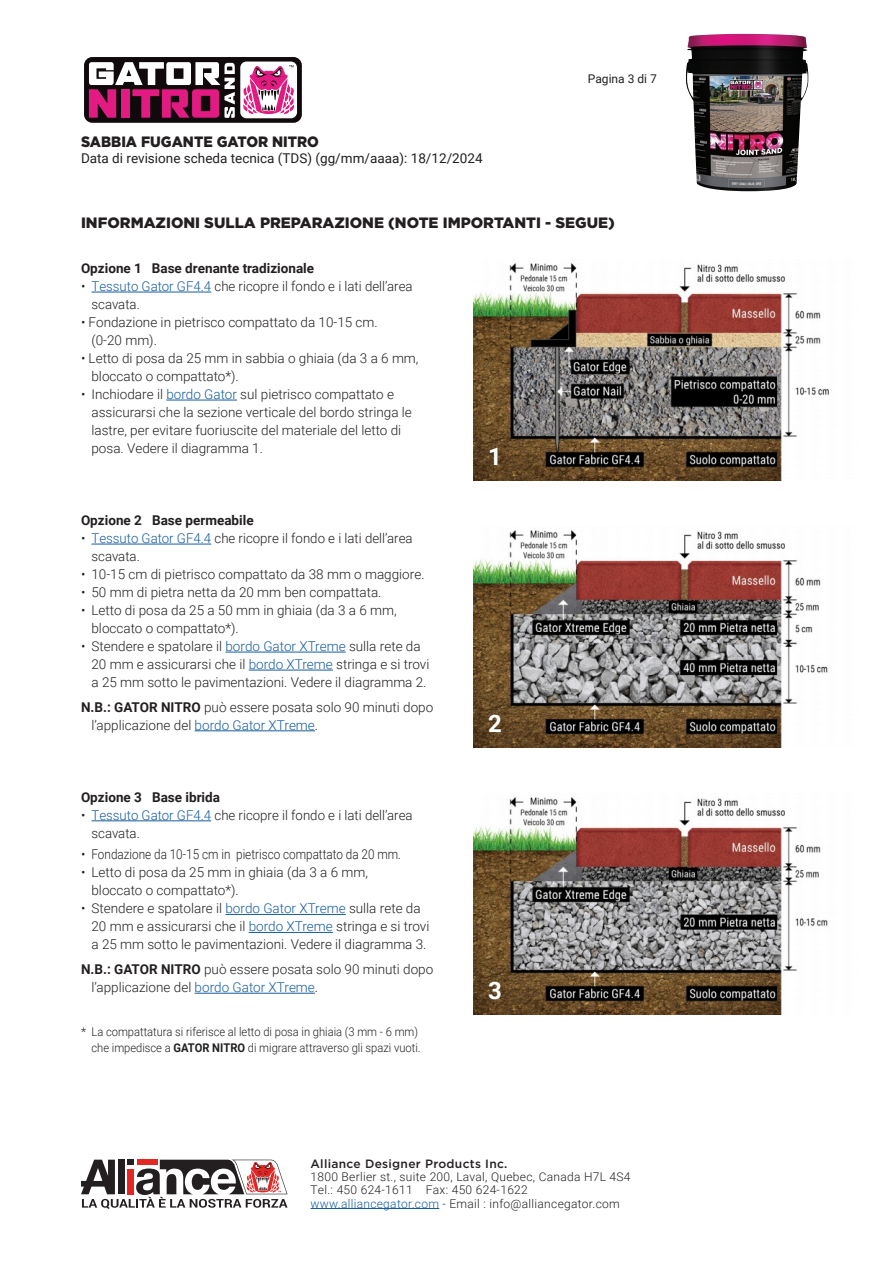
<style>
.page{position:relative;width:893px;height:1263px;background:#fff}
.page>*{position:absolute;margin:0;border:0;box-sizing:border-box;transform-origin:0 0}
.t1{font:700 24px "Roboto";color:#fff}
.t2{font:900 15px "Gotham";color:#231f20}
.t3{font:900 15px "Gotham";color:#231f20;scale:.94 1}
.t4{font:300 13.5px/18px "Roboto";color:#231f20}
.t5{font:700 13.5px "Roboto";color:#231f20}
.t6{font:13.5px "Roboto";color:#231f20}
.t7{font:300 12px/13.2px "Roboto";letter-spacing:.025em;color:#231f20}
.t8{font:300 12px/16.5px "Roboto";color:#231f20;text-align:right}
.t9{font:500 12px "Gotham";letter-spacing:.025em;color:#231f20}
.t10{font:12px "Roboto";color:#231f20}
.s1{color:#175d9e}
.s2{font-weight:700}
</style>
<div class="page">
<img style="left:686px;top:34px;width:122px;height:157px">
<div style="left:84px;top:57px;width:218px;height:66px;background:#110a0c;border-radius:8px"></div>
<div style="left:240px;top:62px;width:57px;height:56px;background:#fff;border-radius:6px"></div>
<svg style="left:241px;top:62px;width:55px;height:52px"></svg>
<svg style="left:89px;top:62px;width:146px;height:56px"></svg>
<hr style="left:310px;top:1208px;width:129px;height:1px;background:#175d9e">
<svg style="left:81px;top:1159px;width:207px;height:50px"></svg>
<hr style="left:92px;top:292px;width:119px;height:1px;background:#175d9e">
<hr style="left:166px;top:400px;width:71px;height:1px;background:#175d9e">
<hr style="left:92px;top:544px;width:119px;height:1px;background:#175d9e">
<hr style="left:225px;top:652px;width:121px;height:1px;background:#175d9e">
<hr style="left:249px;top:670px;width:84px;height:1px;background:#175d9e">
<hr style="left:195px;top:730px;width:120px;height:1px;background:#175d9e">
<hr style="left:92px;top:820px;width:119px;height:1px;background:#175d9e">
<hr style="left:225px;top:914px;width:121px;height:1px;background:#175d9e">
<hr style="left:249px;top:932px;width:84px;height:1px;background:#175d9e">
<hr style="left:195px;top:993px;width:120px;height:1px;background:#175d9e">
<img style="left:473px;top:263px;width:356px;height:217px">
<img style="left:473px;top:530px;width:355px;height:217px">
<img style="left:473px;top:797px;width:355px;height:217px">
<p class="t3" style="left:81px;top:131px;width:255px">SABBIA FUGANTE GATOR NITRO</p>
<p class="t6" style="left:81px;top:149px;width:403px">Data di revisione scheda tecnica (TDS) (gg/mm/aaaa): 18/12/2024</p>
<p class="t10" style="left:588px;top:71px;width:70px">Pagina 3 di 7</p>
<p class="t2" style="left:81px;top:212px;width:535px">INFORMAZIONI SULLA PREPARAZIONE (NOTE IMPORTANTI - SEGUE)</p>
<p class="t5" style="left:81px;top:259px;width:235px">Opzione 1 Base drenante tradizionale</p>
<p class="t4" style="left:92px;top:277px;width:323px;text-indent:-10px">• <span class="s1">Tessuto Gator GF4.4</span> che ricopre il fondo e i lati dell’area scavata.</p>
<p class="t4" style="left:92px;top:313px;width:288px;text-indent:-10px">• Fondazione in pietrisco compattato da 10-15 cm. (0-20 mm).</p>
<p class="t4" style="left:92px;top:349px;width:328px;text-indent:-10px">• Letto di posa da 25 mm in sabbia o ghiaia (da 3 a 6 mm, bloccato o compattato*).</p>
<p class="t4" style="left:92px;top:385px;width:322px;text-indent:-10px">• Inchiodare il <span class="s1">bordo Gator</span> sul pietrisco compattato e assicurarsi che la sezione verticale del bordo stringa le lastre, per evitare fuoriuscite del materiale del letto di posa. Vedere il diagramma 1.</p>
<p class="t1" style="left:488px;top:440px;width:15px">1</p>
<p class="t5" style="left:81px;top:511px;width:174px">Opzione 2 Base permeabile</p>
<p class="t4" style="left:92px;top:529px;width:323px;text-indent:-10px">• <span class="s1">Tessuto Gator GF4.4</span> che ricopre il fondo e i lati dell’area scavata.</p>
<p class="t4" style="left:81px;top:565px;width:345px">• 10-15 cm di pietrisco compattato da 38 mm o maggiore.</p>
<p class="t4" style="left:81px;top:583px;width:302px">• 50 mm di pietra netta da 20 mm ben compattata.</p>
<p class="t4" style="left:92px;top:601px;width:307px;text-indent:-10px">• Letto di posa da 25 a 50 mm in ghiaia (da 3 a 6 mm, bloccato o compattato*).</p>
<p class="t4" style="left:92px;top:637px;width:339px;text-indent:-10px">• Stendere e spatolare il <span class="s1">bordo Gator XTreme</span> sulla rete da<br>20 mm e assicurarsi che il <span class="s1">bordo XTreme</span> stringa e si trovi a 25 mm sotto le pavimentazioni. Vedere il diagramma 2.</p>
<p class="t4" style="left:92px;top:697px;width:343px;text-indent:-10px"><span class="s2">N.B.: GATOR NITRO</span> può essere posata solo 90 minuti dopo l’applicazione del <span class="s1">bordo Gator XTreme</span>.</p>
<p class="t5" style="left:81px;top:787px;width:141px">Opzione 3 Base ibrida</p>
<p class="t4" style="left:92px;top:805px;width:323px;text-indent:-10px">• <span class="s1">Tessuto Gator GF4.4</span> che ricopre il fondo e i lati dell’area scavata.</p>
<p class="t4" style="left:81px;top:845px;width:322px">• Fondazione da 10-15 cm in pietrisco compattato da 20 mm.</p>
<p class="t4" style="left:92px;top:863px;width:278px;text-indent:-10px">• Letto di posa da 25 mm in ghiaia (da 3 a 6 mm, bloccato o compattato*).</p>
<p class="t4" style="left:92px;top:899px;width:339px;text-indent:-10px">• Stendere e spatolare il <span class="s1">bordo Gator XTreme</span> sulla rete da<br>20 mm e assicurarsi che il <span class="s1">bordo XTreme</span> stringa e si trovi a 25 mm sotto le pavimentazioni. Vedere il diagramma 3.</p>
<p class="t4" style="left:92px;top:960px;width:343px;text-indent:-10px"><span class="s2">N.B.: GATOR NITRO</span> può essere posata solo 90 minuti dopo l’applicazione del <span class="s1">bordo Gator XTreme</span>.</p>
<p class="t8" style="left:81px;top:1023px;width:341px">* La compattatura si riferisce al letto di posa in ghiaia (3 mm - 6 mm) che impedisce a <span class="s2">GATOR NITRO</span> di migrare attraverso gli spazi vuoti.</p>
<p class="t1" style="left:488px;top:707px;width:15px">2</p>
<p class="t1" style="left:488px;top:974px;width:15px">3</p>
<p class="t9" style="left:310px;top:1156px;width:199px">Alliance Designer Products Inc.</p>
<p class="t7" style="left:310px;top:1170px;width:322px">1800 Berlier st., suite 200, Laval, Quebec, Canada H7L 4S4<br>Tel.: 450 624-1611 Fax: 450 624-1622 <span class="s1">www.alliancegator.com</span> - Email : info@alliancegator.com</p>
</div>
